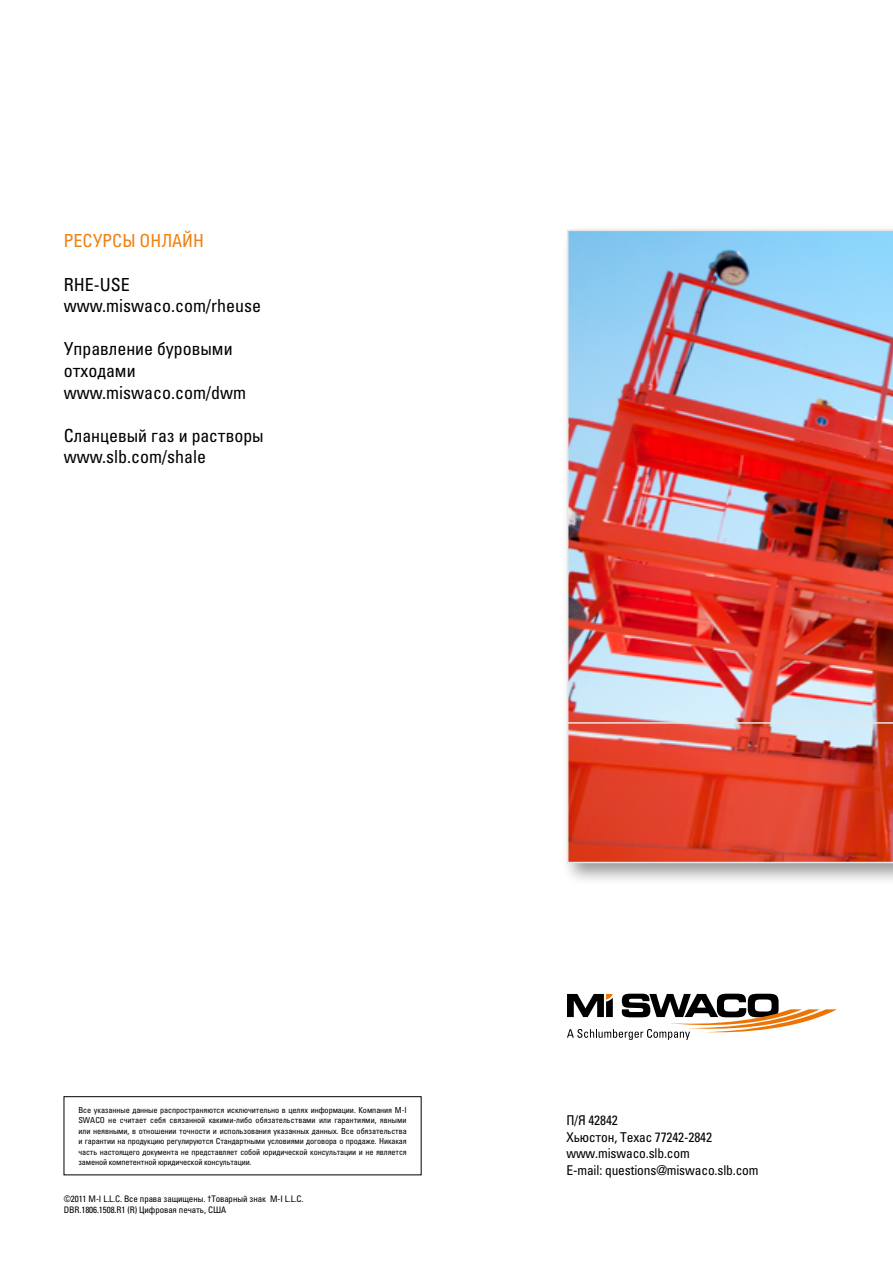
<style>
.page{position:relative;width:893px;height:1263px;background:#fff}
.page>*{position:absolute;margin:0;border:0;box-sizing:border-box;transform-origin:0 0}
.t1{font:condensed 18px/21.6px "Univers R";color:#000}
.t2{font:condensed 18px "Univers R";color:#ef8214}
.t3{font:condensed 13.5px/16.5px "Univers R";letter-spacing:-.01em;color:#000}
.t4{font:condensed 9px/10.5px "Univers R";letter-spacing:-.01em;color:#000}
.t5{font:condensed 8.25px/10.5px "Univers R";letter-spacing:-.015em;color:#000;text-align:justify}
</style>
<div class="page">
<div style="left:561px;top:224px;width:332px;height:661px;background:#000;opacity:.4"></div>
<img style="left:567px;top:230px;width:326px;height:633px">
<hr style="left:567px;top:722px;width:326px;height:2px;background:#e5e6e6">
<svg style="left:567px;top:994px;width:270px;height:46px"></svg>
<div style="left:64px;top:1096px;width:357px;height:79px;border:1px solid #000"></div>
<h1 class="t2" style="left:64px;top:230px;width:142px">РЕСУРСЫ ОНЛАЙН</h1>
<h1 class="t1" style="left:64px;top:274px;width:199px">RHE-USE www.miswaco.com/rheuse</h1>
<h1 class="t1" style="left:64px;top:338px;width:184px">Управление буровыми отходами www.miswaco.com/dwm</h1>
<h1 class="t1" style="left:64px;top:425px;width:201px">Сланцевый газ и растворы www.slb.com/shale</h1>
<p class="t5" style="left:78px;top:1104px;width:330px">Все указанные данные распространяются исключительно в целях информации. Компания M-I SWACO не считает себя связанной какими-либо обязательствами или гарантиями, явными или неявными, в отношении точности и использования указанных данных. Все обязательства и гарантии на продукцию регулируются Стандартными условиями договора о продаже. Никакая часть настоящего документа не представляет собой юридической консультации и не является заменой компетентной юридической консультации.</p>
<h2 class="t3" style="left:566px;top:1112px;width:194px">П/Я 42842<br>Хьюстон, Техас 77242-2842 www.miswaco.slb.com<br>E-mail: questions@miswaco.slb.com</h2>
<p class="t4" style="left:64px;top:1194px;width:241px">©2011 M-I L.L.C. Все права защищены. †Товарный знак M-I L.L.C.<br>DBR.1806.1508.R1 (R) Цифровая печать, США</p>
</div>
